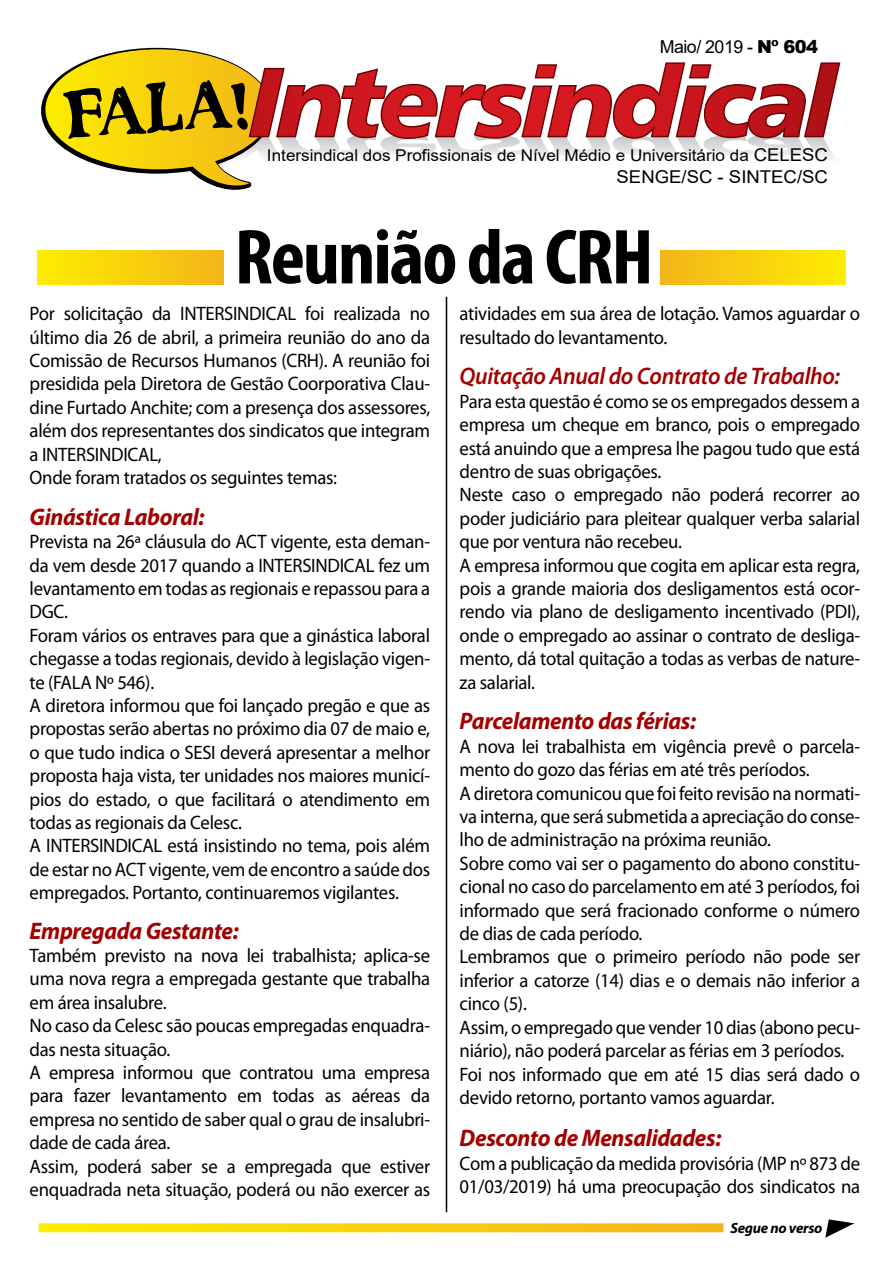
<style>
.page{position:relative;width:893px;height:1263px;background:#fff}
.page>*{position:absolute;margin:0;border:0;box-sizing:border-box;transform-origin:0 0}
.t1{font:700 condensed 78.6px "Myriad Pro";letter-spacing:-.025em;color:#000;scale:1.04 1}
.t2{font:italic 700 24px "Myriad Pro";letter-spacing:-.015em;color:#a30000;scale:.96 1}
.t3{font:italic 600 24px "Myriad Pro";letter-spacing:-.015em;color:#a30000;scale:.96 1}
.t4{font:19.5px/23.4px "Myriad Pro";letter-spacing:-.015em;color:#000;scale:.96 1}
.t5{font:17.85px "Arial";letter-spacing:-.03em;color:#000}
.t6{font:17.7px "Arial";color:#000;scale:1.05 1}
.t7{font:16.35px "Arial";color:#000;scale:1.05 1}
.t8{font:italic 700 14.85px "Myriad Pro";letter-spacing:-.02em;color:#000}
.s1{font-weight:900}
.s2{font-size:17.7px}
</style>
<div class="page">
<div style="left:38px;top:251px;width:185px;height:33px;background:linear-gradient(to right,#fded00,#f3b61a)"></div>
<div style="left:660px;top:251px;width:186px;height:33px;background:linear-gradient(to right,#f3b51a,#fded00)"></div>
<svg style="left:41px;top:47px;width:800px;height:143px"></svg>
<svg style="left:39px;top:1223px;width:684px;height:9px"></svg>
<svg style="left:825px;top:1219px;width:29px;height:19px"></svg>
<hr style="left:446px;top:297px;width:1px;height:915px;background:#000">
<p class="t5" style="left:660px;top:34px;width:160px">Maio/ 2019 - <span class="s1">Nº 604</span></p>
<p class="t7" style="left:267px;top:144px;width:536px">Intersindical dos Profissionais de Nível Médio e Universitário da <span class="s2">CELESC</span></p>
<p class="t6" style="left:617px;top:164px;width:203px">SENGE/SC - SINTEC/SC</p>
<h1 class="t1" style="left:235px;top:208px;width:404px">Reunião da CRH</h1>
<p class="t4" style="left:30px;top:302px;width:419px">Por solicitação da INTERSINDICAL foi realizada no último dia 26 de abril, a primeira reunião do ano da Comissão de Recursos Humanos (CRH). A reunião foi presidida pela Diretora de Gestão Coorporativa Clau&shy;dine Furtado Anchite; com a presença dos assessores, além dos representantes dos sindicatos que integram a INTERSINDICAL,<br>Onde foram tratados os seguintes temas:</p>
<p class="t2" style="left:30px;top:501px;width:184px">Ginástica Laboral:</p>
<p class="t4" style="left:30px;top:530px;width:419px">Prevista na 26ª cláusula do ACT vigente, esta deman&shy;da vem desde 2017 quando a INTERSINDICAL fez um levantamento em todas as regionais e repassou para a DGC.<br>Foram vários os entraves para que a ginástica laboral chegasse a todas regionais, devido à legislação vigen&shy;te (FALA Nº 546).<br>A diretora informou que foi lançado pregão e que as propostas serão abertas no próximo dia 07 de maio e, o que tudo indica o SESI deverá apresentar a melhor proposta haja vista, ter unidades nos maiores municí&shy;pios do estado, o que facilitará o atendimento em todas as regionais da Celesc.<br>A INTERSINDICAL está insistindo no tema, pois além de estar no ACT vigente, vem de encontro a saúde dos empregados. Portanto, continuaremos vigilantes.</p>
<p class="t2" style="left:30px;top:915px;width:219px">Empregada Gestante:</p>
<p class="t4" style="left:30px;top:943px;width:419px">Também previsto na nova lei trabalhista; aplica-se uma nova regra a empregada gestante que trabalha em área insalubre.<br>No caso da Celesc são poucas empregadas enquadra&shy;das nesta situação.<br>A empresa informou que contratou uma empresa para fazer levantamento em todas as aéreas da empresa no sentido de saber qual o grau de insalubri&shy;dade de cada área.<br>Assim, poderá saber se a empregada que estiver enquadrada neta situação, poderá ou não exercer as</p>
<p class="t4" style="left:460px;top:302px;width:419px">atividades em sua área de lotação. Vamos aguardar o resultado do levantamento.</p>
<p class="t3" style="left:460px;top:361px;width:398px">Quitação Anual do Contrato de Trabalho:</p>
<p class="t4" style="left:460px;top:389px;width:419px">Para esta questão é como se os empregados dessem a empresa um cheque em branco, pois o empregado está anuindo que a empresa lhe pagou tudo que está dentro de suas obrigações.<br>Neste caso o empregado não poderá recorrer ao poder judiciário para pleitear qualquer verba salarial que por ventura não recebeu.<br>A empresa informou que cogita em aplicar esta regra, pois a grande maioria dos desligamentos está ocor&shy;rendo via plano de desligamento incentivado (PDI), onde o empregado ao assinar o contrato de desliga&shy;mento, dá total quitação a todas as verbas de nature&shy;za salarial.</p>
<p class="t2" style="left:460px;top:706px;width:248px">Parcelamento das férias:</p>
<p class="t4" style="left:460px;top:734px;width:419px">A nova lei trabalhista em vigência prevê o parcela&shy;mento do gozo das férias em até três períodos.<br>A diretora comunicou que foi feito revisão na normati&shy;va interna, que será submetida a apreciação do conse&shy;lho de administração na próxima reunião.<br>Sobre como vai ser o pagamento do abono constitu&shy;cional no caso do parcelamento em até 3 períodos, foi informado que será fracionado conforme o número de dias de cada período.<br>Lembramos que o primeiro período não pode ser inferior a catorze (14) dias e o demais não inferior a cinco (5).<br>Assim, o empregado que vender 10 dias (abono pecu&shy;niário), não poderá parcelar as férias em 3 períodos.<br>Foi nos informado que em até 15 dias será dado o devido retorno, portanto vamos aguardar.</p>
<p class="t2" style="left:460px;top:1122px;width:274px">Desconto de Mensalidades:</p>
<p class="t4" style="left:460px;top:1151px;width:419px">Com a publicação da medida provisória (MP nº 873 de<br>01/03/2019) há uma preocupação dos sindicatos na</p>
<p class="t8" style="left:730px;top:1218px;width:94px">Segue no verso</p>
</div>
